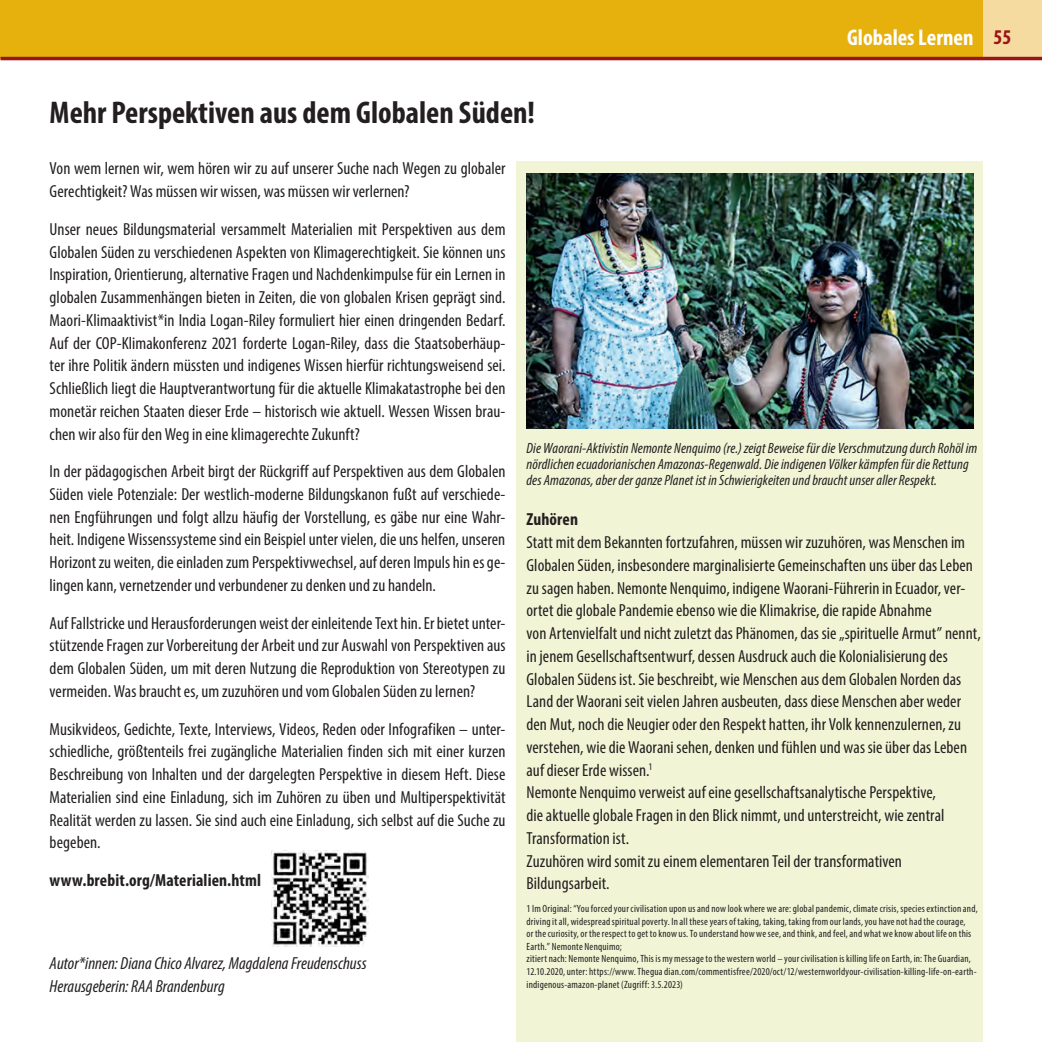
<style>
.page{position:relative;width:1042px;height:1042px;background:#fff}
.page>*{position:absolute;margin:0;border:0;box-sizing:border-box;transform-origin:0 0}
.t1{font:700 condensed 31.5px "Myriad Pro";color:#231f20}
.t2{font:700 condensed 22.75px "Myriad Pro";color:#fff}
.t3{font:condensed 17.5px/22.8px "Myriad Pro";letter-spacing:.005em;color:#231f20;text-align:justify}
.t4{font:italic condensed 17.5px/22.8px "Myriad Pro";color:#231f20}
.t5{font:700 condensed 17.5px "Myriad Pro";letter-spacing:.01em;color:#231f20}
.t6{font:italic condensed 14.88px/15.8px "Myriad Pro";letter-spacing:.005em;color:#231f20}
.t7{font:condensed 10.5px/12.6px "Myriad Pro";letter-spacing:.02em;color:#231f20}
.s1{font-size:21px;color:#9c1418}
</style>
<div class="page">
<div style="left:0;top:0;width:984px;height:58px;background:#e6b00d"></div>
<div style="left:983px;top:0;width:59px;height:58px;background:#f6dba0"></div>
<hr style="left:0;top:57px;width:1042px;height:3px;background:#9c1418">
<div style="left:516px;top:161px;width:466px;height:881px;background:#f1f5d5"></div>
<img style="left:526px;top:173px;width:447px;height:256px">
<img style="left:272px;top:850px;width:96px;height:96px">
<h1 class="t1" style="left:50px;top:93px;width:487px">Mehr Perspektiven aus dem Globalen Süden!</h1>
<h2 class="t2" style="left:847px;top:23px;width:166px">Globales Lernen <span class="s1">55</span></h2>
<p class="t3" style="left:50px;top:157px;width:457px">Von wem lernen wir, wem hören wir zu auf unserer Suche nach Wegen zu globaler<br>Gerechtigkeit? Was müssen wir wissen, was müssen wir verlernen?</p>
<p class="t3" style="left:50px;top:217px;width:457px">Unser neues Bildungsmaterial versammelt Materialien mit Perspektiven aus dem Globalen Süden zu verschiedenen Aspekten von Klimagerechtigkeit. Sie können uns Inspiration, Orientierung, alternative Fragen und Nachdenkimpulse für ein Lernen in globalen Zusammenhängen bieten in Zeiten, die von globalen Krisen geprägt sind.<br>Maori-Klimaaktivist*in India Logan-Riley formuliert hier einen dringenden Bedarf.<br>Auf der COP-Klimakonferenz 2021 forderte Logan-Riley, dass die Staatsoberhäup&shy;ter ihre Politik ändern müssten und indigenes Wissen hierfür richtungsweisend sei.<br>Schließlich liegt die Hauptverantwortung für die aktuelle Klimakatastrophe bei den monetär reichen Staaten dieser Erde – historisch wie aktuell. Wessen Wissen brau&shy;chen wir also für den Weg in eine klimagerechte Zukunft?</p>
<p class="t3" style="left:50px;top:460px;width:457px">In der pädagogischen Arbeit birgt der Rückgriff auf Perspektiven aus dem Globalen Süden viele Potenziale: Der westlich-moderne Bildungskanon fußt auf verschiede&shy;nen Engführungen und folgt allzu häufig der Vorstellung, es gäbe nur eine Wahr&shy;heit. Indigene Wissenssysteme sind ein Beispiel unter vielen, die uns helfen, unseren Horizont zu weiten, die einladen zum Perspektivwechsel, auf deren Impuls hin es ge&shy;lingen kann, vernetzender und verbundener zu denken und zu handeln.</p>
<p class="t3" style="left:50px;top:611px;width:457px">Auf Fallstricke und Herausforderungen weist der einleitende Text hin. Er bietet unter&shy;stützende Fragen zur Vorbereitung der Arbeit und zur Auswahl von Perspektiven aus dem Globalen Süden, um mit deren Nutzung die Reproduktion von Stereotypen zu vermeiden. Was braucht es, um zuzuhören und vom Globalen Süden zu lernen?</p>
<p class="t3" style="left:50px;top:717px;width:457px">Musikvideos, Gedichte, Texte, Interviews, Videos, Reden oder Infografiken – unter&shy;schiedliche, größtenteils frei zugängliche Materialien finden sich mit einer kurzen Beschreibung von Inhalten und der dargelegten Perspektive in diesem Heft. Diese Materialien sind eine Einladung, sich im Zuhören zu üben und Multiperspektivität Realität werden zu lassen. Sie sind auch eine Einladung, sich selbst auf die Suche zu begeben.</p>
<p class="t5" style="left:50px;top:869px;width:213px">www.brebit.org/Materialien.html</p>
<p class="t4" style="left:50px;top:952px;width:318px">Autor*innen: Diana Chico Alvarez, Magdalena Freudenschuss<br>Herausgeberin: RAA Brandenburg</p>
<p class="t6" style="left:526px;top:440px;width:452px">Die Waorani-Aktivistin Nemonte Nenquimo (re.) zeigt Beweise für die Verschmutzung durch Rohöl im nördlichen ecuadorianischen Amazonas-Regenwald. Die indigenen Völker kämpfen für die Rettung des Amazonas, aber der ganze Planet ist in Schwierigkeiten und braucht unser aller Respekt.</p>
<p class="t5" style="left:526px;top:508px;width:53px">Zuhören</p>
<p class="t3" style="left:526px;top:531px;width:456px;text-align:left">Statt mit dem Bekannten fortzufahren, müssen wir zuzuhören, was Menschen im Globalen Süden, insbesondere marginalisierte Gemeinschaften uns über das Leben zu sagen haben. Nemonte Nenquimo, indigene Waorani-Führerin in Ecuador, ver&shy;ortet die globale Pandemie ebenso wie die Klimakrise, die rapide Abnahme<br>von Artenvielfalt und nicht zuletzt das Phänomen, das sie „spirituelle Armut” nennt, in jenem Gesellschaftsentwurf, dessen Ausdruck auch die Kolonialisierung des Globalen Südens ist. Sie beschreibt, wie Menschen aus dem Globalen Norden das Land der Waorani seit vielen Jahren ausbeuten, dass diese Menschen aber weder den Mut, noch die Neugier oder den Respekt hatten, ihr Volk kennenzulernen, zu verstehen, wie die Waorani sehen, denken und fühlen und was sie über das Leben auf dieser Erde wissen.<sup>1<br></sup>Nemonte Nenquimo verweist auf eine gesellschaftsanalytische Perspektive,<br>die aktuelle globale Fragen in den Blick nimmt, und unterstreicht, wie zentral Transformation ist.<br>Zuzuhören wird somit zu einem elementaren Teil der transformativen Bildungsarbeit.</p>
<p class="t7" style="left:526px;top:902px;width:453px">1 Im Original: “You forced your civilisation upon us and now look where we are: global pandemic, climate crisis, species extinction and, driving it all, widespread spiritual poverty. In all these years of taking, taking, taking from our lands, you have not had the courage,<br>or the curiosity, or the respect to get to know us. To understand how we see, and think, and feel, and what we know about life on this Earth.” Nemonte Nenquimo;<br>zitiert nach: Nemonte Nenquimo, This is my message to the western world – your civilisation is killing life on Earth, in: The Guardian, 12.10.2020, unter: https://www. Thegua dian.com/commentisfree/2020/oct/12/westernworldyour-civilisation-killing-life-on-earth&shy;indigenous-amazon-planet (Zugriff: 3.5.2023)</p>
</div>
